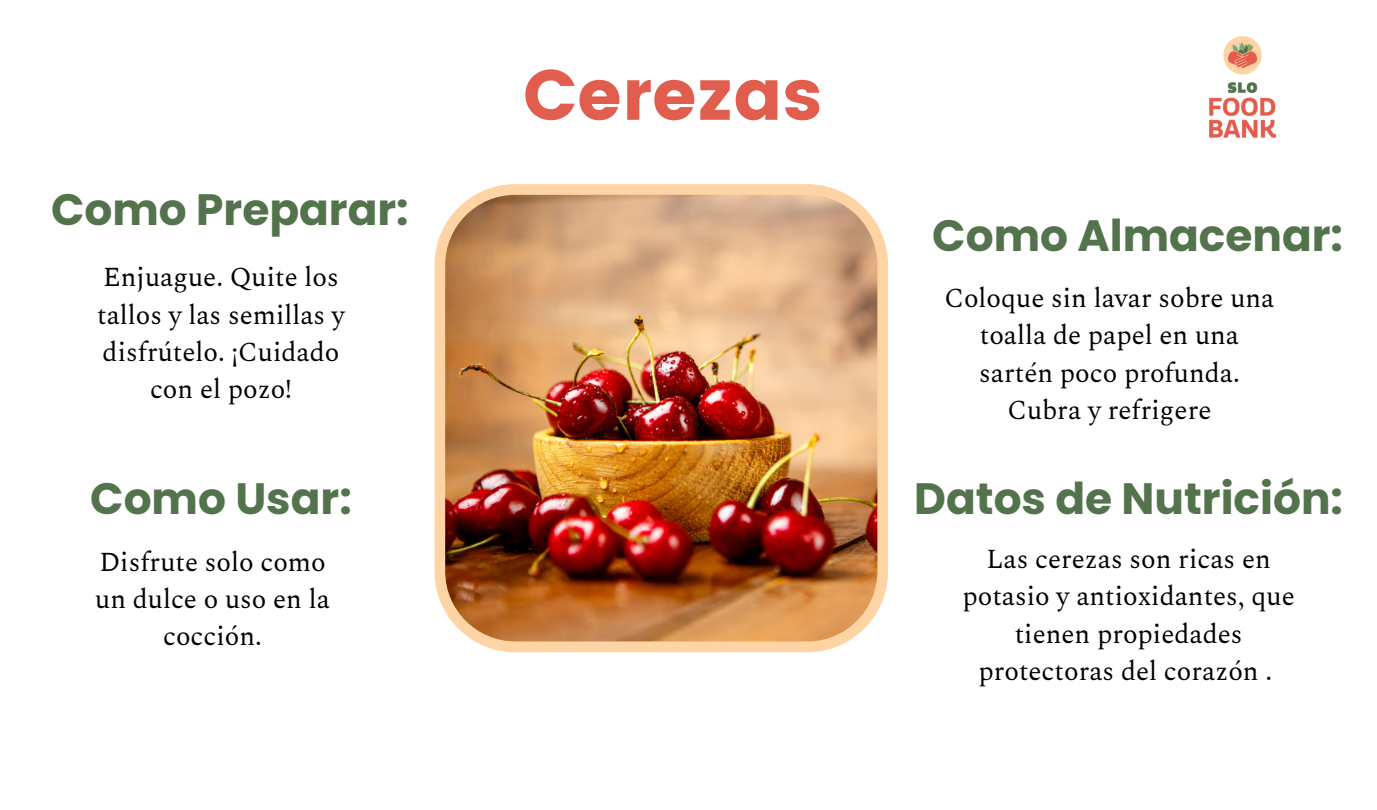
<style>
.page{position:relative;width:1377px;height:810px;background:#fff}
.page>*{position:absolute;margin:0;border:0;box-sizing:border-box;transform-origin:0 0}
.t1{font:70.88px "Poppins";color:#e15d4e}
.t2{font:700 43.88px "Poppins";color:#52734b}
.t3{font:27px/37.1px "Spectral";color:#000;text-align:center}
</style>
<div class="page">
<img style="left:1209px;top:36px;width:67px;height:102px">
<img style="left:434px;top:184px;width:454px;height:468px">
<p class="t2" style="left:51px;top:179px;width:359px">Como Preparar:</p>
<p class="t3" style="left:97px;top:260px;width:249px">Enjuague. Quite los tallos y las semillas y disfrútelo. ¡Cuidado con el pozo!</p>
<p class="t2" style="left:90px;top:468px;width:263px">Como Usar:</p>
<p class="t3" style="left:95px;top:544px;width:236px">Disfrute solo como un dulce o uso en la cocción.</p>
<p class="t1" style="left:523px;top:54px;width:301px">Cerezas</p>
<p class="t2" style="left:932px;top:205px;width:412px">Como Almacenar:</p>
<p class="t3" style="left:944px;top:281px;width:332px">Coloque sin lavar sobre una toalla de papel en una sartén poco profunda.<br>Cubra y refrigere</p>
<p class="t2" style="left:914px;top:468px;width:430px">Datos de Nutrición:</p>
<p class="t3" style="left:963px;top:542px;width:334px">Las cerezas son ricas en potasio y antioxidantes, que tienen propiedades protectoras del corazón .</p>
</div>
